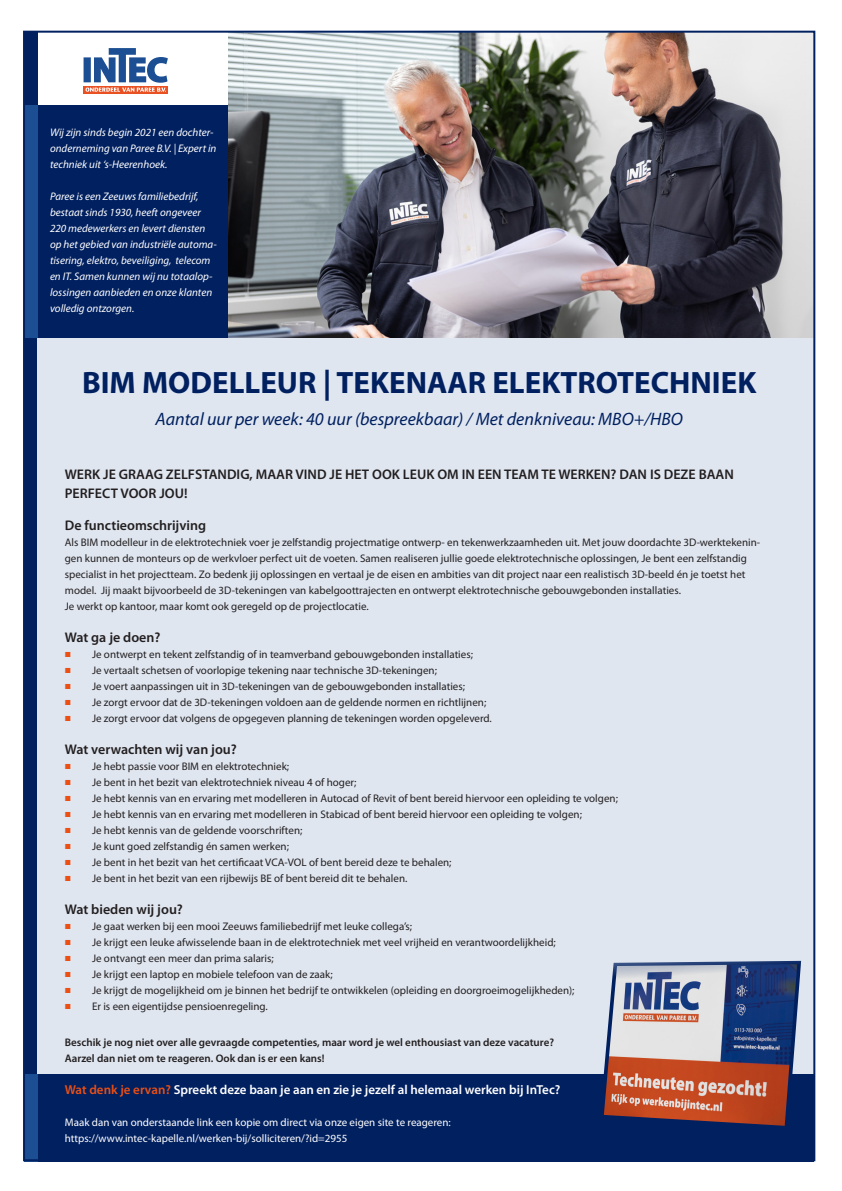
<style>
.page{position:relative;width:842px;height:1191px;background:#fff}
.page>*{position:absolute;margin:0;border:0;box-sizing:border-box;transform-origin:0 0}
.t1{font:700 31px "Myriad Pro";color:#012060}
.t2{font:italic 18px "Myriad Pro";color:#012060}
.t3{font:600 14px "Myriad Pro";color:#231f20}
.t4{font:600 13px "Myriad Pro";color:#fff}
.t5{font:11px/16px "Myriad Pro";color:#231f20}
.t6{font:italic 11px/16px "Myriad Pro";color:#fff}
.t7{font:600 11px "Myriad Pro";color:#231f20}
.t8{font:11px "Myriad Pro";color:#fff}
.s1{color:#eb4f14}
</style>
<div class="page">
<img style="left:227px;top:34px;width:585px;height:304px">
<div style="left:38px;top:105px;width:189px;height:233px;background:#012060"></div>
<div style="left:24px;top:31px;width:14px;height:1061px;background:#012060"></div>
<div style="left:24px;top:105px;width:14px;height:233px;background:#1b4e92"></div>
<div style="left:84px;top:86px;width:84px;height:7px;background:#e95123"></div>
<svg style="left:84px;top:48px;width:84px;height:44px"></svg>
<div style="left:38px;top:338px;width:776px;height:821px;background:#dfe6f0"></div>
<div style="left:38px;top:1073px;width:776px;height:88px;background:#012060"></div>
<div style="left:24px;top:1073px;width:14px;height:88px;background:#1b4e92"></div>
<svg style="left:600px;top:960px;width:201px;height:166px"></svg>
<img style="left:604px;top:964px;width:193px;height:161px">
<p class="t6" style="left:50px;top:124px;width:168px">Wij zijn sinds begin 2021 een dochter&shy;onderneming van Paree B.V. | Expert in techniek uit ‘s-Heerenhoek.</p>
<p class="t6" style="left:50px;top:188px;width:168px">Paree is een Zeeuws familiebedrijf, bestaat sinds 1930, heeft ongeveer 220 medewerkers en levert diensten op het gebied van industriële automa&shy;tisering, elektro, beveiliging, telecom en IT. Samen kunnen wij nu totaalop&shy;lossingen aanbieden en onze klanten volledig ontzorgen.</p>
<p class="t1" style="left:82px;top:362px;width:676px">BIM MODELLEUR | TEKENAAR ELEKTROTECHNIEK</p>
<p class="t2" style="left:155px;top:408px;width:529px">Aantal uur per week: 40 uur (bespreekbaar) / Met denkniveau: MBO+/HBO</p>
<p class="t3" style="left:65px;top:465px;width:671px">WERK JE GRAAG ZELFSTANDIG, MAAR VIND JE HET OOK LEUK OM IN EEN TEAM TE WERKEN? DAN IS DEZE BAAN</p>
<p class="t3" style="left:65px;top:484px;width:124px">PERFECT VOOR JOU!</p>
<p class="t3" style="left:65px;top:516px;width:143px">De functieomschrijving</p>
<p class="t5" style="left:65px;top:534px;width:697px">Als BIM modelleur in de elektrotechniek voer je zelfstandig projectmatige ontwerp- en tekenwerkzaamheden uit. Met jouw doordachte 3D-werktekenin&shy;gen kunnen de monteurs op de werkvloer perfect uit de voeten. Samen realiseren jullie goede elektrotechnische oplossingen, Je bent een zelfstandig</p>
<p class="t5" style="left:65px;top:566px;width:682px">specialist in het projectteam. Zo bedenk jij oplossingen en vertaal je de eisen en ambities van dit project naar een realistisch 3D-beeld én je toetst het</p>
<p class="t5" style="left:65px;top:582px;width:618px">model. Jij maakt bijvoorbeeld de 3D-tekeningen van kabelgoottrajecten en ontwerpt elektrotechnische gebouwgebonden installaties.</p>
<p class="t5" style="left:65px;top:598px;width:305px">Je werkt op kantoor, maar komt ook geregeld op de projectlocatie.</p>
<p class="t3" style="left:65px;top:628px;width:97px">Wat ga je doen?</p>
<p class="t5" style="left:92px;top:646px;width:382px">Je ontwerpt en tekent zelfstandig of in teamverband gebouwgebonden installaties;</p>
<p class="t5" style="left:92px;top:662px;width:346px">Je vertaalt schetsen of voorlopige tekening naar technische 3D-tekeningen;</p>
<p class="t5" style="left:92px;top:678px;width:375px">Je voert aanpassingen uit in 3D-tekeningen van de gebouwgebonden installaties;</p>
<p class="t5" style="left:92px;top:694px;width:396px">Je zorgt ervoor dat de 3D-tekeningen voldoen aan de geldende normen en richtlijnen;</p>
<p class="t5" style="left:92px;top:710px;width:401px">Je zorgt ervoor dat volgens de opgegeven planning de tekeningen worden opgeleverd.</p>
<p class="t3" style="left:65px;top:740px;width:174px">Wat verwachten wij van jou?</p>
<p class="t5" style="left:92px;top:758px;width:199px">Je hebt passie voor BIM en elektrotechniek;</p>
<p class="t5" style="left:92px;top:774px;width:266px">Je bent in het bezit van elektrotechniek niveau 4 of hoger;</p>
<p class="t5" style="left:92px;top:790px;width:527px">Je hebt kennis van en ervaring met modelleren in Autocad of Revit of bent bereid hiervoor een opleiding te volgen;</p>
<p class="t5" style="left:92px;top:806px;width:491px">Je hebt kennis van en ervaring met modelleren in Stabicad of bent bereid hiervoor een opleiding te volgen;</p>
<p class="t5" style="left:92px;top:822px;width:212px">Je hebt kennis van de geldende voorschriften;</p>
<p class="t5" style="left:92px;top:838px;width:198px">Je kunt goed zelfstandig én samen werken;</p>
<p class="t5" style="left:92px;top:854px;width:361px">Je bent in het bezit van het certificaat VCA-VOL of bent bereid deze te behalen;</p>
<p class="t5" style="left:92px;top:870px;width:317px">Je bent in het bezit van een rijbewijs BE of bent bereid dit te behalen.</p>
<p class="t3" style="left:65px;top:900px;width:120px">Wat bieden wij jou?</p>
<p class="t5" style="left:92px;top:918px;width:322px">Je gaat werken bij een mooi Zeeuws familiebedrijf met leuke collega’s;</p>
<p class="t5" style="left:92px;top:934px;width:465px">Je krijgt een leuke afwisselende baan in de elektrotechniek met veel vrijheid en verantwoordelijkheid;</p>
<p class="t5" style="left:92px;top:950px;width:183px">Je ontvangt een meer dan prima salaris;</p>
<p class="t5" style="left:92px;top:966px;width:242px">Je krijgt een laptop en mobiele telefoon van de zaak;</p>
<p class="t5" style="left:92px;top:982px;width:484px">Je krijgt de mogelijkheid om je binnen het bedrijf te ontwikkelen (opleiding en doorgroeimogelijkheden);</p>
<p class="t5" style="left:92px;top:998px;width:177px">Er is een eigentijdse pensioenregeling.</p>
<p class="t7" style="left:65px;top:1035px;width:491px">Beschik je nog niet over alle gevraagde competenties, maar word je wel enthousiast van deze vacature?</p>
<p class="t7" style="left:65px;top:1051px;width:261px">Aarzel dan niet om te reageren. Ook dan is er een kans!</p>
<p class="t4" style="left:65px;top:1081px;width:497px"><span class="s1">Wat denk je ervan?</span> Spreekt deze baan je aan en zie je jezelf al helemaal werken bij InTec?</p>
<p class="t8" style="left:65px;top:1115px;width:388px">Maak dan van onderstaande link een kopie om direct via onze eigen site te reageren:</p>
<p class="t8" style="left:65px;top:1131px;width:284px">https://www.intec-kapelle.nl/werken-bij/solliciteren/?id=2955</p>
</div>
